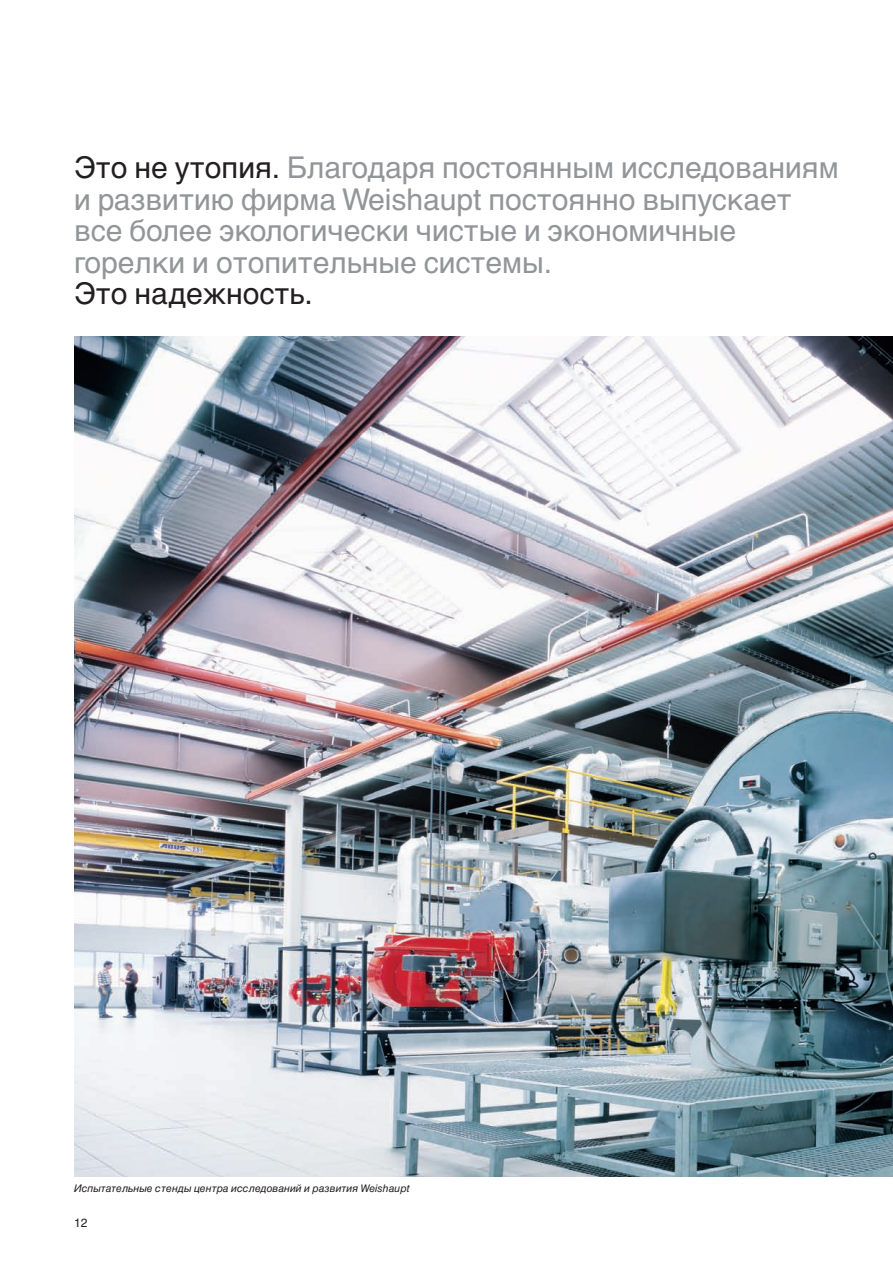
<style>
.page{position:relative;width:893px;height:1263px;background:#fff}
.page>*{position:absolute;margin:0;border:0;box-sizing:border-box;transform-origin:0 0}
.t1{font:30px/31.5px "Helvetica Cyr Upright";color:#939598}
.t2{font:30px "Helvetica Cyr Upright";color:#231f20}
.t3{font:12px "Helvetica Cyr Upright";color:#231f20}
.t4{font:10.5px "Helvetica Cyr Inclined";color:#231f20}
.s1{color:#231f20}
</style>
<div class="page">
<img style="left:74px;top:336px;width:819px;height:841px">
<p class="t1" style="left:74px;top:155px;width:766px"><span class="s1">Это не утопия.</span> Благодаря постоянным исследованиям и развитию фирма Weishaupt постоянно выпускает все более экологически чистые и экономичные горелки и отопительные системы.</p>
<p class="t2" style="left:74px;top:282px;width:240px">Это надежность.</p>
<p class="t4" style="left:74px;top:1184px;width:337px">Испытательные стенды центра исследований и развития Weishaupt</p>
<p class="t3" style="left:74px;top:1218px;width:15px">12</p>
</div>
